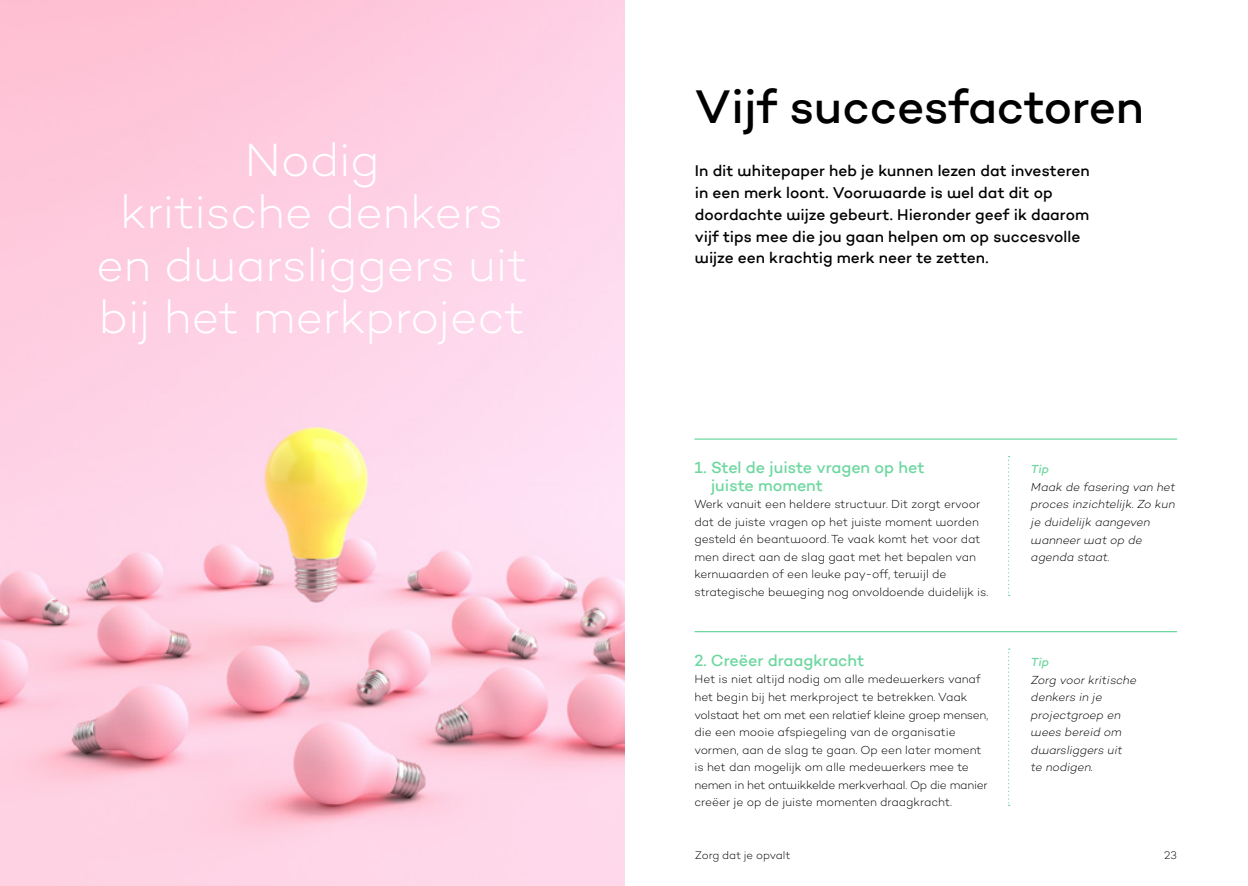
<style>
.page{position:relative;width:1248px;height:886px;background:#fff}
.page>*{position:absolute;margin:0;border:0;box-sizing:border-box;transform-origin:0 0}
.t1{font:300 47.5px/52.5px "Campton Morgenwereld";letter-spacing:-.01em;color:#fff;text-align:center}
.t2{font:500 47.5px "Campton Morgenwereld";color:#000}
.t3{font:500 16.25px/17.5px "Campton Morgenwereld";letter-spacing:-.005em;color:#6ed7a0}
.t4{font:500 15.62px/21.9px "Campton Morgenwereld";color:#000}
.t5{font:300 11.88px/17.5px "Campton Morgenwereld";letter-spacing:-.005em;color:#000}
.t6{font:italic 300 11.88px/17.5px "Campton Morgenwereld";color:#000}
.t7{font:italic 500 11.88px "Campton Morgenwereld";letter-spacing:-.005em;color:#6ed7a0}
.t8{font:300 11.25px "Campton Morgenwereld";color:#000}
</style>
<div class="page">
<img style="left:0;top:0;width:624px;height:886px">
<hr style="left:694px;top:438px;width:482px;height:2px;background:#6ed7a0">
<hr style="left:694px;top:631px;width:482px;height:1px;background:#6ed7a0">
<svg style="left:1008px;top:456px;width:1px;height:140px"></svg>
<svg style="left:1008px;top:648px;width:1px;height:158px"></svg>
<h1 class="t1" style="left:96px;top:133px;width:433px">Nodig<br>kritische denkers en dwarsliggers uit bij het merkproject</h1>
<h1 class="t2" style="left:694px;top:77px;width:450px">Vijf succesfactoren</h1>
<p class="t4" style="left:694px;top:159px;width:396px">In dit whitepaper heb je kunnen lezen dat investeren in een merk loont. Voorwaarde is wel dat dit op doordachte wijze gebeurt. Hieronder geef ik daarom vijf tips mee die jou gaan helpen om op succesvolle wijze een krachtig merk neer te zetten.</p>
<h2 class="t3" style="left:711px;top:459px;width:215px;text-indent:-17px">1. Stel de juiste vragen op het juiste moment</h2>
<p class="t5" style="left:694px;top:495px;width:295px">Werk vanuit een heldere structuur. Dit zorgt ervoor dat de juiste vragen op het juiste moment worden gesteld én beantwoord. Te vaak komt het voor dat men direct aan de slag gaat met het bepalen van kernwaarden of een leuke pay-off, terwijl de strategische beweging nog onvoldoende duidelijk is.</p>
<h2 class="t3" style="left:694px;top:651px;width:171px">2. Creëer draagkracht</h2>
<p class="t5" style="left:694px;top:670px;width:295px">Het is niet altijd nodig om alle medewerkers vanaf het begin bij het merkproject te betrekken. Vaak volstaat het om met een relatief kleine groep mensen, die een mooie afspiegeling van de organisatie vormen, aan de slag te gaan. Op een later moment is het dan mogelijk om alle medewerkers mee te nemen in het ontwikkelde merkverhaal. Op die manier creëer je op de juiste momenten draagkracht.</p>
<p class="t7" style="left:1030px;top:462px;width:20px">Tip</p>
<p class="t6" style="left:1030px;top:478px;width:146px">Maak de fasering van het proces inzichtelijk. Zo kun je duidelijk aangeven wanneer wat op de agenda staat.</p>
<p class="t7" style="left:1030px;top:654px;width:20px">Tip</p>
<p class="t6" style="left:1030px;top:670px;width:107px">Zorg voor kritische denkers in je projectgroep en wees bereid om dwarsliggers uit te nodigen.</p>
<p class="t8" style="left:694px;top:848px;width:97px">Zorg dat je opvalt</p>
<p class="t8" style="left:1164px;top:848px;width:14px">23</p>
</div>
